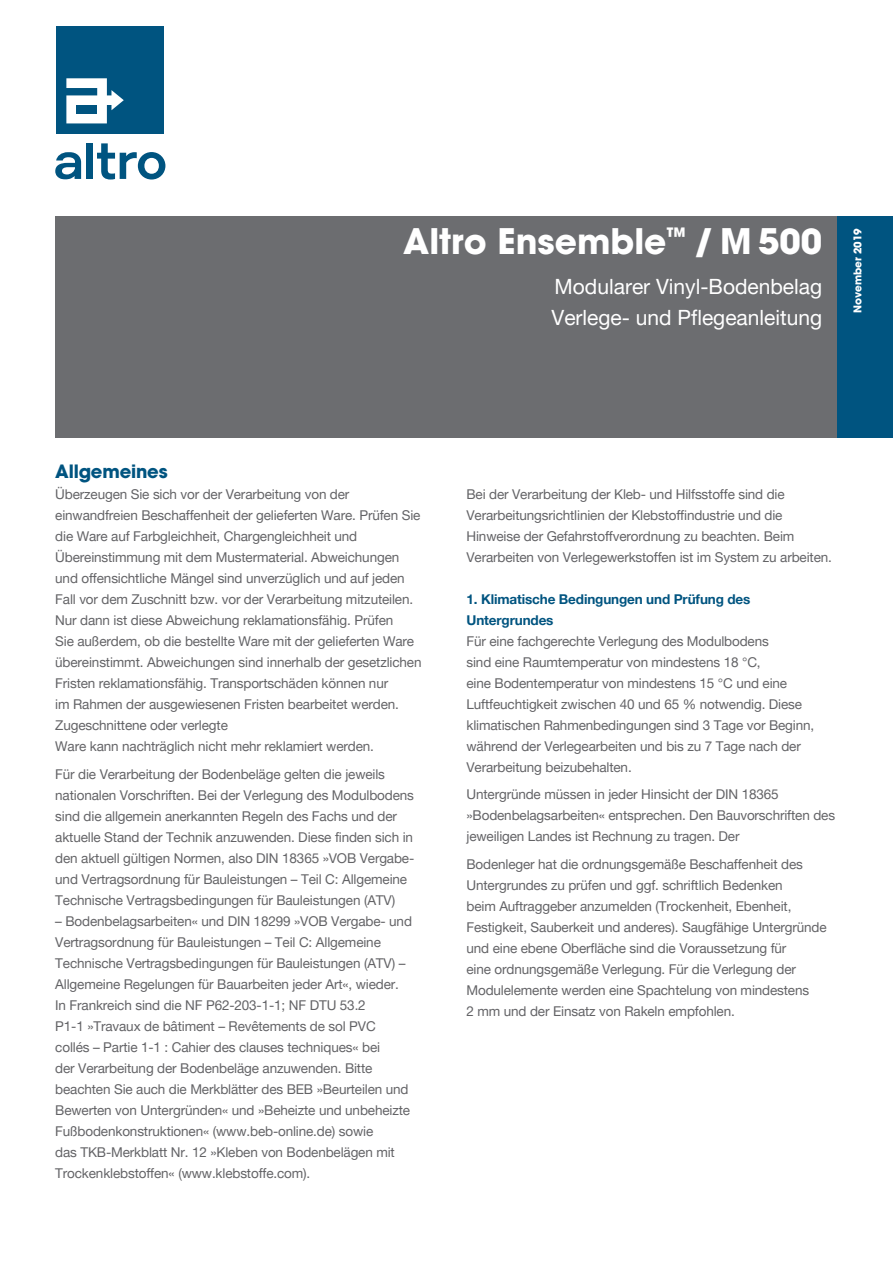
<style>
.page{position:relative;width:893px;height:1263px;background:#fff}
.page>*{position:absolute;margin:0;border:0;box-sizing:border-box;transform-origin:0 0}
.t1{font:700 34.5px "Avant Garde";color:#fff}
.t2{font:21px/31.2px "Helvetica Neue LT Pro";color:#fff}
.t3{font:700 18px "Avant Garde";letter-spacing:-.01em;color:#005480}
.t4{font:13.5px/21px "Helvetica Neue LT Pro";letter-spacing:-.01em;color:#636366}
.t5{font:700 13.5px/21px "Helvetica Neue LT Pro";letter-spacing:-.01em;color:#005480}
.t6{font:700 10.5px "Avant Garde";color:#fff}
</style>
<div class="page">
<div style="left:55px;top:216px;width:782px;height:221px;background:#6c6d70"></div>
<div style="left:837px;top:216px;width:56px;height:221px;background:#005480"></div>
<div style="left:86px;top:143px;width:7px;height:36px;background:#005480"></div>
<svg style="left:55px;top:152px;width:26px;height:27px"></svg>
<svg style="left:97px;top:143px;width:68px;height:37px"></svg>
<div style="left:56px;top:26px;width:108px;height:108px;background:#005480"></div>
<svg style="left:66px;top:78px;width:58px;height:45px"></svg>
<div style="left:76px;top:105px;width:21px;height:9px;background:#005480"></div>
<h1 class="t1" style="left:403px;top:219px;width:420px">Altro Ensemble<sup>™</sup> / M 500</h1>
<h2 class="t2" style="left:551px;top:270px;width:272px">Modularer Vinyl-Bodenbelag<br>Verlege- und Pflegeanleitung</h2>
<p class="t6" style="left:851px;top:313px;width:87px;rotate:-90deg">November 2019</p>
<h3 class="t3" style="left:55px;top:460px;width:114px">Allgemeines</h3>
<p class="t4" style="left:55px;top:484px;width:368px">Überzeugen Sie sich vor der Verarbeitung von der einwandfreien Beschaffenheit der gelieferten Ware. Prüfen Sie die Ware auf Farbgleichheit, Chargengleichheit und Übereinstimmung mit dem Mustermaterial. Abweichungen und offensichtliche Mängel sind unverzüglich und auf jeden Fall vor dem Zuschnitt bzw. vor der Verarbeitung mitzuteilen.<br>Nur dann ist diese Abweichung reklamationsfähig. Prüfen<br>Sie außerdem, ob die bestellte Ware mit der gelieferten Ware übereinstimmt. Abweichungen sind innerhalb der gesetzlichen Fristen reklamationsfähig. Transportschäden können nur<br>im Rahmen der ausgewiesenen Fristen bearbeitet werden.<br>Zugeschnittene oder verlegte<br>Ware kann nachträglich nicht mehr reklamiert werden.</p>
<p class="t4" style="left:55px;top:763px;width:361px">Für die Verarbeitung der Bodenbeläge gelten die jeweils nationalen Vorschriften. Bei der Verlegung des Modulbodens sind die allgemein anerkannten Regeln des Fachs und der aktuelle Stand der Technik anzuwenden. Diese finden sich in den aktuell gültigen Normen, also DIN 18365 »VOB Vergabe&shy;und Vertragsordnung für Bauleistungen – Teil C: Allgemeine Technische Vertragsbedingungen für Bauleistungen (ATV)</p>
<p class="t4" style="left:55px;top:910px;width:358px">– Bodenbelagsarbeiten« und DIN 18299 »VOB Vergabe- und Vertragsordnung für Bauleistungen – Teil C: Allgemeine Technische Vertragsbedingungen für Bauleistungen (ATV) – Allgemeine Regelungen für Bauarbeiten jeder Art«, wieder.<br>In Frankreich sind die NF P62-203-1-1; NF DTU 53.2<br>P1-1 »Travaux de bâtiment – Revêtements de sol PVC collés – Partie 1-1 : Cahier des clauses techniques« bei<br>der Verarbeitung der Bodenbeläge anzuwenden. Bitte beachten Sie auch die Merkblätter des BEB »Beurteilen und Bewerten von Untergründen« und »Beheizte und unbeheizte Fußbodenkonstruktionen« (www.beb-online.de) sowie<br>das TKB-Merkblatt Nr. 12 »Kleben von Bodenbelägen mit Trockenklebstoffen« (www.klebstoffe.com).</p>
<p class="t4" style="left:466px;top:483px;width:367px">Bei der Verarbeitung der Kleb- und Hilfsstoffe sind die Verarbeitungsrichtlinien der Klebstoffindustrie und die Hinweise der Gefahrstoffverordnung zu beachten. Beim Verarbeiten von Verlegewerkstoffen ist im System zu arbeiten.</p>
<p class="t5" style="left:466px;top:588px;width:285px">1. Klimatische Bedingungen und Prüfung des<br>Untergrundes</p>
<p class="t4" style="left:466px;top:630px;width:349px">Für eine fachgerechte Verlegung des Modulbodens<br>sind eine Raumtemperatur von mindestens 18 °C,<br>eine Bodentemperatur von mindestens 15 °C und eine Luftfeuchtigkeit zwischen 40 und 65 % notwendig. Diese klimatischen Rahmenbedingungen sind 3 Tage vor Beginn, während der Verlegearbeiten und bis zu 7 Tage nach der Verarbeitung beizubehalten.</p>
<p class="t4" style="left:466px;top:784px;width:370px">Untergründe müssen in jeder Hinsicht der DIN 18365 »Bodenbelagsarbeiten« entsprechen. Den Bauvorschriften des jeweiligen Landes ist Rechnung zu tragen. Der</p>
<p class="t4" style="left:466px;top:853px;width:362px">Bodenleger hat die ordnungsgemäße Beschaffenheit des Untergrundes zu prüfen und ggf. schriftlich Bedenken<br>beim Auftraggeber anzumelden (Trockenheit, Ebenheit, Festigkeit, Sauberkeit und anderes). Saugfähige Untergründe und eine ebene Oberfläche sind die Voraussetzung für<br>eine ordnungsgemäße Verlegung. Für die Verlegung der Modulelemente werden eine Spachtelung von mindestens<br>2 mm und der Einsatz von Rakeln empfohlen.</p>
</div>
